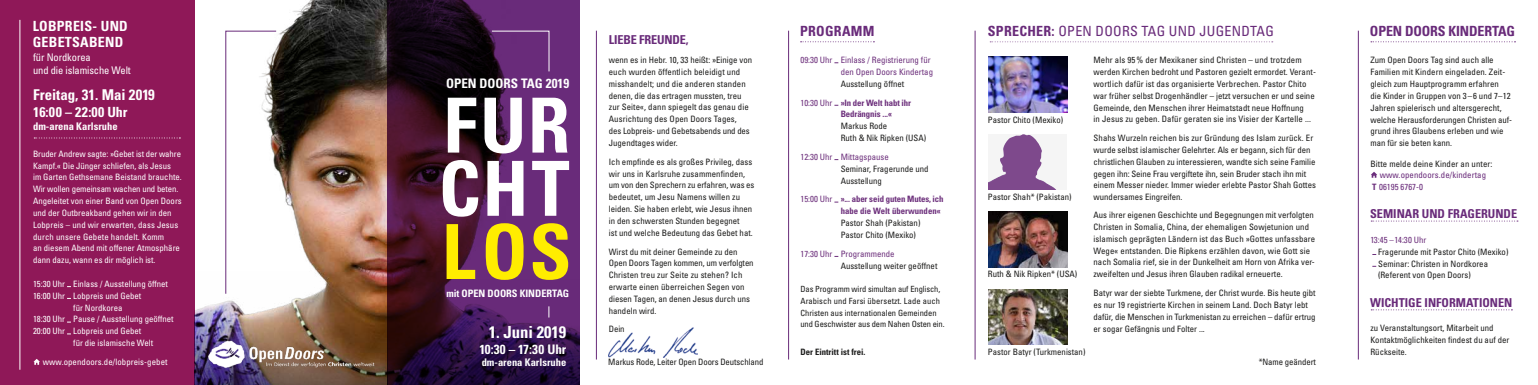
<style>
.page{position:relative;width:1538px;height:385px;background:#fff}
.page>*{position:absolute;margin:0;border:0;box-sizing:border-box;transform-origin:0 0}
.t1{font:700 condensed 75.95px/63.1px "Univers LT Std";letter-spacing:.03em;color:#fff}
.t2{font:700 condensed 75.95px "Univers LT Std";color:#ffed00}
.t3{font:700 condensed 16.62px "Univers LT Pro";color:#fff}
.t4{font:700 condensed 14.88px "Univers LT Pro";color:#fff}
.t5{font:700 condensed 14px/16.8px "Univers LT Pro";letter-spacing:.02em;color:#fff}
.t6{font:condensed 14px "Univers LT Pro";letter-spacing:.02em;color:#692b7a}
.t7{font:700 condensed 14px "Univers LT Pro";letter-spacing:-.01em;color:#692b7a}
.t8{font:700 condensed 14px "Univers LT Pro";letter-spacing:.02em;color:#692b7a}
.t9{font:700 condensed 13.12px "Univers LT Pro";color:#fff}
.t10{font:700 condensed 12.25px "Univers LT Pro";color:#692b7a}
.t11{font:700 condensed 12.25px "Univers LT Std";letter-spacing:-.015em;color:#692b7a}
.t12{font:700 condensed 10.5px "Univers LT Pro";color:#fff}
.t13{font:condensed 10.5px/12.6px "Univers LT Pro";letter-spacing:-.01em;color:#fff}
.t14{font:700 condensed 10.24px "Univers LT Pro";color:#fff}
.t15{font:condensed 8.75px/11.8px "Univers LT Std";color:#1b1b1a}
.t16{font:condensed 8.75px/11.8px "Univers LT Std";color:#fff}
.t17{font:condensed 8.75px "Univers LT Pro";color:#fff}
.t18{font:condensed 8.75px/11.8px "Univers LT Std";color:#6d307c;text-align:right}
.t19{font:700 condensed 8.75px/11.8px "Univers LT Std";letter-spacing:-.01em;color:#6d307c}
.t20{font:condensed 8.75px/11.8px "Univers LT Pro";letter-spacing:.01em;color:#692b7a}
.t21{font:700 condensed 8.75px "Univers LT Std";color:#1b1b1a}
.t22{font:condensed 8.49px/11.8px "Univers LT Std";color:#1b1b1a}
.s1{color:#6d307c}
.s2{font-weight:700;color:#6d307c}
.s3{font-weight:400}
.s4{font-weight:700}
</style>
<div class="page">
<hr style="left:596px;top:31px;width:1px;height:328px;background:#692b7a">
<hr style="left:788px;top:31px;width:1px;height:328px;background:#692b7a">
<svg style="left:800px;top:41px;width:74px;height:1px"></svg>
<img style="left:608px;top:327px;width:90px;height:30px">
<hr style="left:975px;top:31px;width:1px;height:328px;background:#692b7a">
<svg style="left:990px;top:41px;width:283px;height:1px"></svg>
<img style="left:988px;top:211px;width:79px;height:56px">
<img style="left:988px;top:57px;width:79px;height:55px">
<div style="left:988px;top:135px;width:79px;height:55px;background:#f5f5f5"></div>
<img style="left:988px;top:135px;width:68px;height:55px">
<img style="left:277px;top:0;width:111px;height:271px">
<img style="left:195px;top:271px;width:193px;height:113px">
<img style="left:199px;top:304px;width:184px;height:71px">
<svg style="left:225px;top:30px;width:52px;height:264px"></svg>
<img style="left:988px;top:289px;width:79px;height:55px">
<hr style="left:1358px;top:31px;width:1px;height:328px;background:#692b7a">
<svg style="left:1371px;top:41px;width:144px;height:1px"></svg>
<svg style="left:1371px;top:220px;width:147px;height:1px"></svg>
<svg style="left:1371px;top:172px;width:6px;height:5px"></svg>
<svg style="left:388px;top:0;width:192px;height:384px;background:#441947"></svg>
<svg style="left:491px;top:30px;width:59px;height:42px;background:#683077"></svg>
<svg style="left:1371px;top:309px;width:141px;height:1px"></svg>
<div style="left:0;top:0;width:195px;height:384px;background:#8f1858"></div>
<svg style="left:34px;top:137px;width:146px;height:1px"></svg>
<hr style="left:19px;top:20px;width:1px;height:349px;background:#fff">
<svg style="left:33px;top:359px;width:7px;height:5px"></svg>
<h3 class="t5" style="left:33px;top:17px;width:97px">LOBPREIS- UND<br>GEBETSABEND</h3>
<p class="t13" style="left:33px;top:51px;width:99px">für Nordkorea<br>und die islamische Welt</p>
<h3 class="t4" style="left:33px;top:85px;width:123px">Freitag, 31. Mai 2019</h3>
<h3 class="t5" style="left:33px;top:103px;width:96px">16:00 – 22:00 Uhr</h3>
<p class="t12" style="left:33px;top:120px;width:86px">dm-arena Karlsruhe</p>
<p class="t16" style="left:33px;top:147px;width:150px">Bruder Andrew sagte: »Gebet ist der wahre Kampf.« Die Jünger schliefen, als Jesus<br>im Garten Gethsemane Beistand brauchte.<br>Wir wollen gemeinsam wachen und beten.<br>Angeleitet von einer Band von Open Doors und der Outbreakband gehen wir in den Lobpreis – und wir erwarten, dass Jesus durch unsere Gebete handelt. Komm<br>an diesem Abend mit offener Atmosphäre dann dazu, wann es dir möglich ist.</p>
<p class="t17" style="left:33px;top:278px;width:136px">15:30 Uhr Einlass / Ausstellung öffnet</p>
<p class="t17" style="left:33px;top:290px;width:110px">16:00 Uhr Lobpreis und Gebet</p>
<p class="t17" style="left:73px;top:301px;width:51px">für Nordkorea</p>
<p class="t17" style="left:33px;top:313px;width:142px">18:30 Uhr Pause / Ausstellung geöffnet</p>
<p class="t17" style="left:33px;top:325px;width:110px">20:00 Uhr Lobpreis und Gebet</p>
<p class="t17" style="left:73px;top:337px;width:81px">für die islamische Welt</p>
<p class="t17" style="left:43px;top:356px;width:126px">www.opendoors.de/lobpreis-gebet</p>
<h3 class="t9" style="left:446px;top:75px;width:125px">OPEN DOORS TAG 2019</h3>
<h1 class="t1" style="left:438px;top:94px;width:133px">FUR<br>CHT</h1>
<h1 class="t2" style="left:442px;top:205px;width:131px">LOS</h1>
<p class="t14" style="left:446px;top:286px;width:124px">mit OPEN DOORS KINDERTAG</p>
<h2 class="t3" style="left:489px;top:321px;width:79px">1. Juni 2019</h2>
<h3 class="t9" style="left:480px;top:340px;width:88px">10:30 – 17:30 Uhr</h3>
<p class="t12" style="left:482px;top:356px;width:86px">dm-arena Karlsruhe</p>
<h3 class="t11" style="left:609px;top:32px;width:81px">LIEBE FREUNDE,</h3>
<p class="t15" style="left:609px;top:54px;width:145px">wenn es in Hebr. 10, 33 heißt: »Einige von euch wurden öffentlich beleidigt und misshandelt; und die anderen standen denen, die das ertragen mussten, treu zur Seite«, dann spiegelt das genau die Ausrichtung des Open Doors Tages,<br>des Lobpreis- und Gebetsabends und des Jugendtages wider.</p>
<p class="t15" style="left:609px;top:155px;width:147px">Ich empfinde es als großes Privileg, dass wir uns in Karlsruhe zusammenfinden, um von den Sprechern zu erfahren, was es bedeutet, um Jesu Namens willen zu leiden. Sie haben erlebt, wie Jesus ihnen in den schwersten Stunden begegnet<br>ist und welche Bedeutung das Gebet hat.</p>
<p class="t15" style="left:609px;top:245px;width:146px">Wirst du mit deiner Gemeinde zu den Open Doors Tagen kommen, um verfolgten Christen treu zur Seite zu stehen? Ich erwarte einen überreichen Segen von diesen Tagen, an denen Jesus durch uns handeln wird.</p>
<p class="t15" style="left:609px;top:323px;width:17px">Dein</p>
<p class="t15" style="left:608px;top:355px;width:157px">Markus Rode, Leiter Open Doors Deutschland</p>
<h3 class="t8" style="left:800px;top:22px;width:76px">PROGRAMM</h3>
<p class="t18" style="left:800px;top:54px;width:134px">09:30 Uhr Einlass / Registrierung für den Open Doors Kindertag</p>
<p class="t15" style="left:800px;top:74px;width:112px;line-height:18.8px;text-indent:40px">Ausstellung öffnet<br><span class="s1">10:30 Uhr</span> <span class="s2">»In der Welt habt ihr</span></p>
<p class="t19" style="left:841px;top:108px;width:53px">Bedrängnis ...«</p>
<p class="t15" style="left:841px;top:120px;width:87px">Markus Rode<br>Ruth &amp; Nik Ripken (USA)</p>
<p class="t18" style="left:800px;top:150px;width:90px">12:30 Uhr Mittagspause</p>
<p class="t15" style="left:841px;top:162px;width:89px">Seminar, Fragerunde und<br>Ausstellung</p>
<p class="t19" style="left:841px;top:193px;width:104px;text-indent:-40px"><span class="s3">15:00 Uhr</span> »... aber seid guten Mutes, ich habe die Welt überwunden«</p>
<p class="t15" style="left:841px;top:217px;width:81px">Pastor Shah (Pakistan)<br>Pastor Chito (Mexiko)</p>
<p class="t18" style="left:800px;top:247px;width:96px">17:30 Uhr Programmende</p>
<p class="t15" style="left:841px;top:259px;width:98px">Ausstellung weiter geöffnet</p>
<p class="t22" style="left:800px;top:282px;width:146px">Das Programm wird simultan auf Englisch, Arabisch und Farsi übersetzt. Lade auch Christen aus internationalen Gemeinden und Geschwister aus dem Nahen Osten ein.</p>
<p class="t21" style="left:800px;top:346px;width:67px">Der Eintritt ist frei.</p>
<h3 class="t6" style="left:988px;top:22px;width:287px"><span class="s4">SPRECHER:</span> OPEN DOORS TAG UND JUGENDTAG</h3>
<p class="t15" style="left:988px;top:113px;width:77px">Pastor Chito (Mexiko)</p>
<p class="t15" style="left:988px;top:191px;width:85px">Pastor Shah* (Pakistan)</p>
<p class="t15" style="left:988px;top:268px;width:91px">Ruth &amp; Nik Ripken* (USA)</p>
<p class="t15" style="left:988px;top:345px;width:99px">Pastor Batyr (Turkmenistan)</p>
<p class="t15" style="left:1093px;top:54px;width:224px">Mehr als 95 % der Mexikaner sind Christen – und trotzdem werden Kirchen bedroht und Pastoren gezielt ermordet. Verant&shy;wortlich dafür ist das organisierte Verbrechen. Pastor Chito war früher selbst Drogenhändler – jetzt versuchen er und seine Gemeinde, den Menschen ihrer Heimatstadt neue Hoffnung<br>in Jesus zu geben. Dafür geraten sie ins Visier der Kartelle ...</p>
<p class="t15" style="left:1093px;top:132px;width:224px">Shahs Wurzeln reichen bis zur Gründung des Islam zurück. Er wurde selbst islamischer Gelehrter. Als er begann, sich für den christlichen Glauben zu interessieren, wandte sich seine Familie gegen ihn: Seine Frau vergiftete ihn, sein Bruder stach ihn mit einem Messer nieder. Immer wieder erlebte Pastor Shah Gottes wundersames Eingreifen.</p>
<p class="t15" style="left:1093px;top:209px;width:223px">Aus ihrer eigenen Geschichte und Begegnungen mit verfolgten Christen in Somalia, China, der ehemaligen Sowjetunion und islamisch geprägten Ländern ist das Buch »Gottes unfassbare Wege« entstanden. Die Ripkens erzählen davon, wie Gott sie nach Somalia rief, sie in der Dunkelheit am Horn von Afrika ver&shy;zweifelten und Jesus ihren Glauben radikal erneuerte.</p>
<p class="t15" style="left:1093px;top:287px;width:224px">Batyr war der siebte Turkmene, der Christ wurde. Bis heute gibt es nur 19 registrierte Kirchen in seinem Land. Doch Batyr lebt dafür, die Menschen in Turkmenistan zu erreichen – dafür ertrug er sogar Gefängnis und Folter ...</p>
<p class="t15" style="left:1259px;top:355px;width:59px">*Name geändert</p>
<h3 class="t7" style="left:1370px;top:22px;width:147px">OPEN DOORS KINDERTAG</h3>
<p class="t15" style="left:1370px;top:54px;width:143px">Zum Open Doors Tag sind auch alle Familien mit Kindern eingeladen. Zeit&shy;gleich zum Hauptprogramm erfahren<br>die Kinder in Gruppen von 3 – 6 und 7–12<br>Jahren spielerisch und altersgerecht, welche Herausforderungen Christen auf&shy;grund ihres Glaubens erleben und wie man für sie beten kann.</p>
<p class="t15" style="left:1370px;top:158px;width:123px">Bitte melde deine Kinder an unter:</p>
<p class="t20" style="left:1372px;top:168px;width:116px;text-indent:8px">www.opendoors.de/kindertag<br><span class="s4">T</span> 06195 6767-0</p>
<h3 class="t10" style="left:1370px;top:206px;width:149px">SEMINAR UND FRAGERUNDE</h3>
<p class="t18" style="left:1370px;top:233px;width:58px">13:45 – 14:30 Uhr</p>
<p class="t15" style="left:1378px;top:245px;width:132px">Fragerunde mit Pastor Chito (Mexiko)<br>Seminar: Christen in Nordkorea (Referent von Open Doors)</p>
<h3 class="t10" style="left:1370px;top:294px;width:144px">WICHTIGE INFORMATIONEN</h3>
<p class="t15" style="left:1370px;top:322px;width:141px">zu Veranstaltungsort, Mitarbeit und<br>Kontaktmöglichkeiten findest du auf der<br>Rückseite.</p>
</div>
